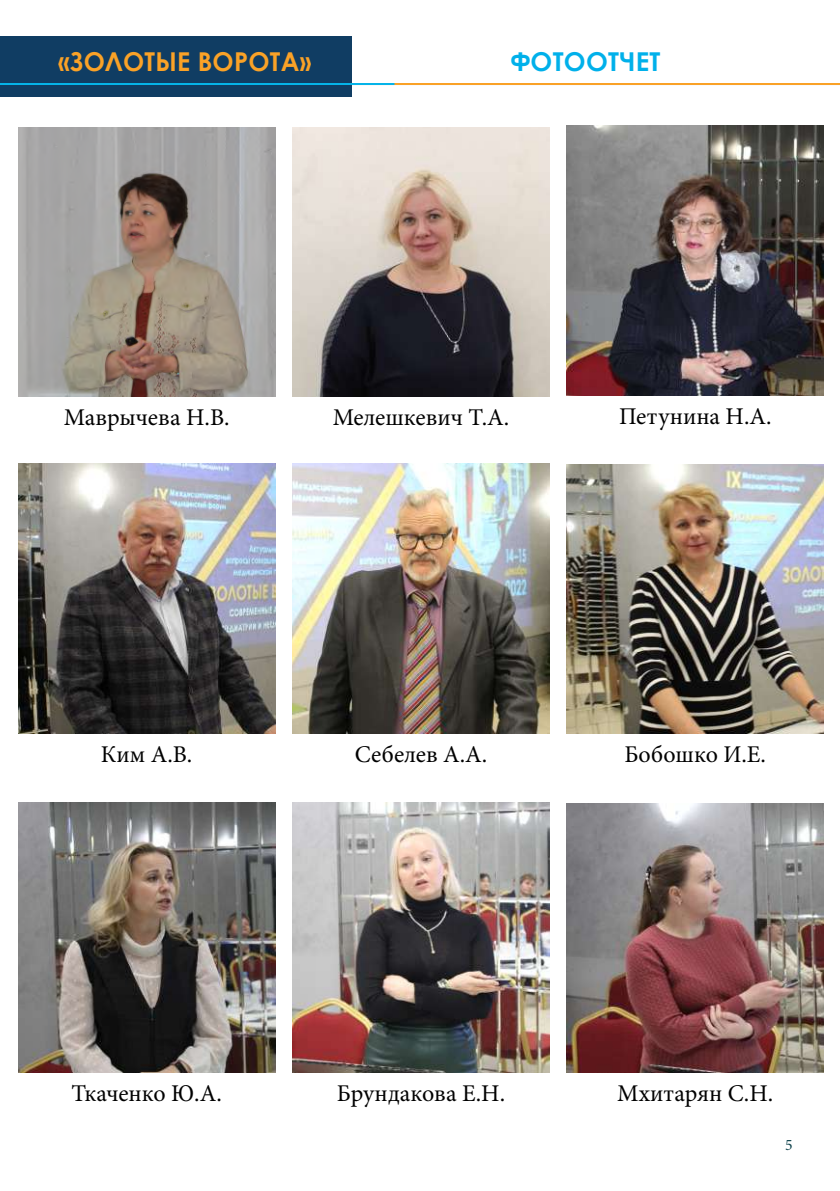
<style>
.page{position:relative;width:840px;height:1191px;background:#fff}
.page>*{position:absolute;margin:0;border:0;box-sizing:border-box;transform-origin:0 0}
.t1{font:700 26px "Century Gothic";letter-spacing:.01em;color:#faa227}
.t2{font:700 26px "Century Gothic";letter-spacing:.01em;color:#00b0ea}
.t3{font:24px "Minion Pro";color:#000}
.t4{font:16px "Minion Pro";color:#0e424b}
</style>
<div class="page">
<hr style="left:0;top:83px;width:839px;height:2px;background:#faa227">
<div style="left:0;top:36px;width:351px;height:60px;background:#103d63"></div>
<hr style="left:0;top:83px;width:394px;height:2px;background:#05b4e9">
<img style="left:566px;top:126px;width:257px;height:269px">
<img style="left:292px;top:127px;width:257px;height:269px">
<img style="left:18px;top:127px;width:257px;height:269px">
<img style="left:18px;top:464px;width:257px;height:269px">
<img style="left:292px;top:464px;width:256px;height:269px">
<img style="left:566px;top:464px;width:257px;height:269px">
<img style="left:18px;top:803px;width:257px;height:269px">
<img style="left:292px;top:803px;width:257px;height:269px">
<img style="left:566px;top:803px;width:257px;height:269px">
<p class="t1" style="left:58px;top:42px;width:254px">«ЗОЛОТЫЕ ВОРОТА»</p>
<p class="t2" style="left:510px;top:42px;width:151px">ФОТООТЧЕТ</p>
<p class="t3" style="left:64px;top:401px;width:167px">Маврычева Н.В.</p>
<p class="t3" style="left:332px;top:401px;width:178px">Мелешкевич Т.А.</p>
<p class="t3" style="left:618px;top:400px;width:154px">Петунина Н.А.</p>
<p class="t3" style="left:101px;top:738px;width:93px">Ким А.В.</p>
<p class="t3" style="left:354px;top:738px;width:134px">Себелев А.А.</p>
<p class="t3" style="left:624px;top:738px;width:143px">Бобошко И.Е.</p>
<p class="t3" style="left:71px;top:1077px;width:152px">Ткаченко Ю.А.</p>
<p class="t3" style="left:336px;top:1076px;width:170px">Брундакова Е.Н.</p>
<p class="t3" style="left:617px;top:1077px;width:157px">Мхитарян С.Н.</p>
<p class="t4" style="left:784px;top:1134px;width:9px">5</p>
</div>
